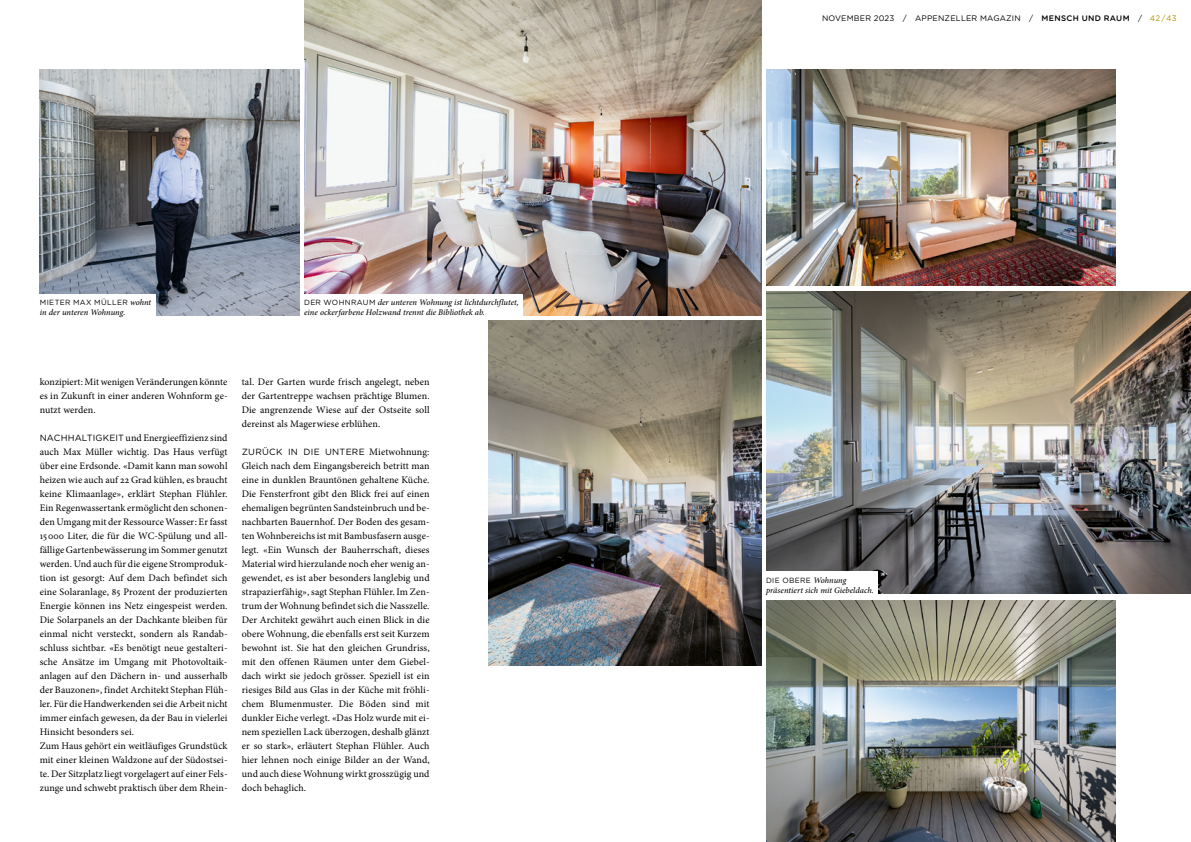
<style>
.page{position:relative;width:1191px;height:842px;background:#fff}
.page>*{position:absolute;margin:0;border:0;box-sizing:border-box;transform-origin:0 0}
.t1{font:10px/14px "Minion Pro";letter-spacing:.01em;color:#000;text-align:justify}
.t2{font:9px "Gotham Rounded";letter-spacing:.035em;color:#000}
.t3{font:italic 500 8.5px/10px "Minion Pro";color:#000}
.t4{font:8px "Gotham Rounded";letter-spacing:.02em;color:#000}
.t5{font:7.5px "Gotham Rounded";letter-spacing:.05em;color:#000}
.s1{font-family:"Minion Pro";font-weight:500;font-style:italic;font-size:8.5px}
.s2{font-family:"Gotham Rounded";font-weight:400;font-style:normal;font-size:7.5px}
.s3{font-family:"Gotham Rounded";font-size:9px}
.s4{font-family:"Minion Pro";font-size:10px}
.s5{font-weight:500}
.s6{color:#ab9100}
</style>
<div class="page">
<img style="left:488px;top:321px;width:273px;height:344px">
<img style="left:766px;top:69px;width:349px;height:216px">
<img style="left:766px;top:291px;width:425px;height:302px">
<img style="left:766px;top:600px;width:349px;height:242px">
<img style="left:40px;top:69px;width:259px;height:246px">
<img style="left:305px;top:0;width:456px;height:315px">
<div style="left:301px;top:294px;width:222px;height:24px;background:#fff"></div>
<div style="left:763px;top:571px;width:114px;height:25px;background:#fff"></div>
<div style="left:37px;top:294px;width:119px;height:44px;background:#fff"></div>
<p class="t5" style="left:40px;top:298px;width:113px">MIETER MAX MÜLLER <span class="s1">wohnt</span></p>
<p class="t3" style="left:40px;top:308px;width:87px">in der unteren Wohnung.</p>
<p class="t3" style="left:304px;top:298px;width:216px"><span class="s2">DER WOHNRAUM</span> der unteren Wohnung ist lichtdurchflutet, eine ockerfarbene Holzwand trennt die Bibliothek ab.</p>
<p class="t1" style="left:40px;top:375px;width:189px">konzipiert: Mit wenigen Veränderungen könnte es in Zukunft in einer anderen Wohnform ge&shy;nutzt werden.</p>
<p class="t1" style="left:40px;top:431px;width:189px;text-align:left"><span class="s3">NACHHALTIGKEIT</span> und Energieeffizienz sind auch Max Müller wichtig. Das Haus verfügt über eine Erdsonde. «Damit kann man sowohl heizen wie auch auf 22 Grad kühlen, es braucht keine Klimaanlage», erklärt Stephan Flühler.<br>Ein Regenwassertank ermöglicht den schonen&shy;den Umgang mit der Ressource Wasser: Er fasst 15000 Liter, die für die WC-Spülung und all&shy;fällige Gartenbewässerung im Sommer genutzt werden. Und auch für die eigene Stromproduk&shy;tion ist gesorgt: Auf dem Dach befindet sich eine Solaranlage, 85 Prozent der produzierten Energie können ins Netz eingespeist werden.<br>Die Solarpanels an der Dachkante bleiben für einmal nicht versteckt, sondern als Randab&shy;schluss sichtbar. «Es benötigt neue gestalteri&shy;sche Ansätze im Umgang mit Photovoltaik&shy;anlagen auf den Dächern in- und ausserhalb der Bauzonen», findet Architekt Stephan Flüh&shy;ler. Für die Handwerkenden sei die Arbeit nicht immer einfach gewesen, da der Bau in vielerlei Hinsicht besonders sei.<br>Zum Haus gehört ein weitläufiges Grundstück mit einer kleinen Waldzone auf der Südostsei&shy;te. Der Sitzplatz liegt vorgelagert auf einer Fels&shy;zunge und schwebt praktisch über dem Rhein-</p>
<p class="t1" style="left:242px;top:375px;width:189px">tal. Der Garten wurde frisch angelegt, neben der Gartentreppe wachsen prächtige Blumen.<br>Die angrenzende Wiese auf der Ostseite soll dereinst als Magerwiese erblühen.</p>
<p class="t2" style="left:242px;top:446px;width:189px">ZURÜCK IN DIE UNTERE <span class="s4">Mietwohnung:</span></p>
<p class="t1" style="left:242px;top:459px;width:189px">Gleich nach dem Eingangsbereich betritt man eine in dunklen Brauntönen gehaltene Küche.<br>Die Fensterfront gibt den Blick frei auf einen ehemaligen begrünten Sandsteinbruch und be&shy;nachbarten Bauernhof. Der Boden des gesam&shy;ten Wohnbereichs ist mit Bambusfasern ausge&shy;legt. «Ein Wunsch der Bauherrschaft, dieses Material wird hierzulande noch eher wenig an&shy;gewendet, es ist aber besonders langlebig und strapazierfähig», sagt Stephan Flühler. Im Zen&shy;trum der Wohnung befindet sich die Nasszelle.<br>Der Architekt gewährt auch einen Blick in die obere Wohnung, die ebenfalls erst seit Kurzem bewohnt ist. Sie hat den gleichen Grundriss, mit den offenen Räumen unter dem Giebel&shy;dach wirkt sie jedoch grösser. Speziell ist ein riesiges Bild aus Glas in der Küche mit fröhli&shy;chem Blumenmuster. Die Böden sind mit dunkler Eiche verlegt. «Das Holz wurde mit ei&shy;nem speziellen Lack überzogen, deshalb glänzt er so stark», erläutert Stephan Flühler. Auch hier lehnen noch einige Bilder an der Wand, und auch diese Wohnung wirkt grosszügig und doch behaglich.</p>
<p class="t4" style="left:822px;top:13px;width:356px">NOVEMBER 2023 / APPENZELLER MAGAZIN / <span class="s5">MENSCH UND RAUM</span> / <span class="s6">42 / 43</span></p>
<p class="t5" style="left:766px;top:575px;width:82px">DIE OBERE <span class="s1">Wohnung</span></p>
<p class="t3" style="left:766px;top:585px;width:109px">präsentiert sich mit Giebeldach.</p>
</div>
